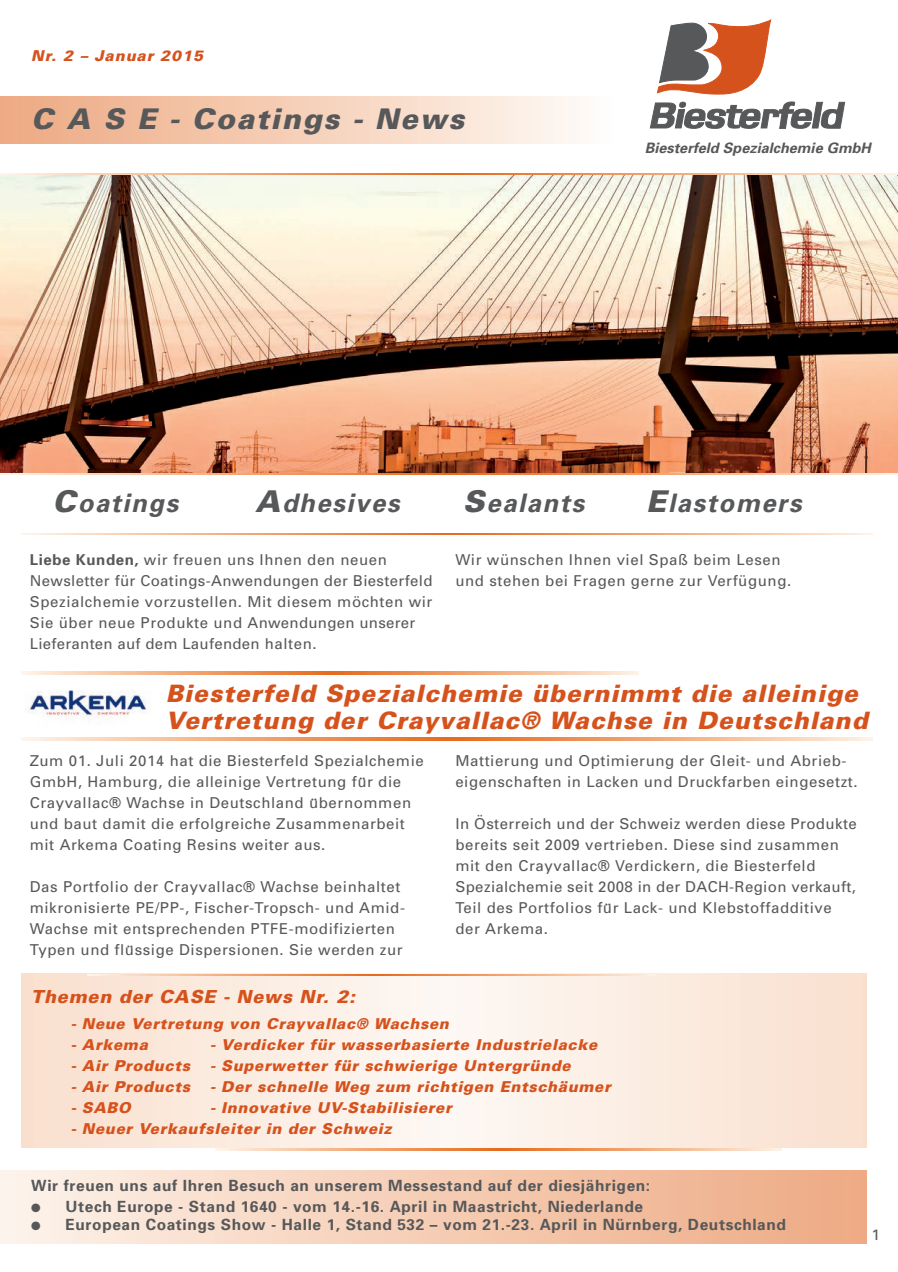
<style>
.page{position:relative;width:898px;height:1272px;background:#fff}
.page>*{position:absolute;margin:0;border:0;box-sizing:border-box;transform-origin:0 0}
.t1{font:italic 900 28.5px "Univers";letter-spacing:.065em;color:#57585a}
.t2{font:italic 700 25.5px "Univers";letter-spacing:.065em;color:#57585a}
.t3{font:italic 900 24px/27px "Univers";letter-spacing:.045em;color:#d6521c}
.t4{font:italic 900 18px "Univers";letter-spacing:.045em;color:#d6521c}
.t5{font:700 15.45px "Univers";letter-spacing:.04em;color:#57585a}
.t6{font:15px/21px "Univers";letter-spacing:.04em;color:#57585a}
.t7{font:italic 900 15px "Univers";letter-spacing:.045em;color:#d6521c}
.t8{font:italic 900 15px "Univers";letter-spacing:.065em;color:#d6521c}
.t9{font:italic 700 14.4px "Univers";letter-spacing:.005em;color:#57585a}
.s1{font-weight:900;font-size:30px}
.s2{font-weight:700}
.s3{font-family:"Baskerville";font-weight:700;font-style:italic}
</style>
<div class="page">
<svg style="left:657px;top:20px;width:113px;height:74px"></svg>
<svg style="left:650px;top:102px;width:194px;height:27px"></svg>
<svg style="left:21px;top:973px;width:845px;height:174px"></svg>
<svg style="left:87px;top:974px;width:567px;height:1px"></svg>
<svg style="left:215px;top:1148px;width:566px;height:2px"></svg>
<img style="left:0;top:175px;width:897px;height:297px">
<svg style="left:0;top:173px;width:897px;height:2px"></svg>
<svg style="left:0;top:473px;width:897px;height:2px"></svg>
<svg style="left:21px;top:533px;width:851px;height:1px"></svg>
<svg style="left:21px;top:671px;width:617px;height:3px"></svg>
<svg style="left:21px;top:738px;width:851px;height:3px"></svg>
<img style="left:25px;top:690px;width:126px;height:29px">
<div style="left:0;top:96px;width:613px;height:48px;background:linear-gradient(to right,#eda880,#fffbf7)"></div>
<div style="left:0;top:1170px;width:865px;height:72px;background:linear-gradient(to right,#fdf2ea,#eda982)"></div>
<p class="t8" style="left:31px;top:50px;width:173px">Nr. 2 – Januar 2015</p>
<h1 class="t1" style="left:31px;top:108px;width:434px">C A S E - Coatings - News</h1>
<p class="t9" style="left:644px;top:143px;width:228px">Biesterfeld Spezialchemie GmbH</p>
<h2 class="t2" style="left:53px;top:493px;width:127px"><span class="s1">C</span>oatings</h2>
<h2 class="t2" style="left:255px;top:493px;width:146px"><span class="s1">A</span>dhesives</h2>
<h2 class="t2" style="left:463px;top:493px;width:123px"><span class="s1">S</span>ealants</h2>
<h2 class="t2" style="left:646px;top:493px;width:157px"><span class="s1">E</span>lastomers</h2>
<p class="t6" style="left:30px;top:550px;width:404px"><span class="s2">Liebe Kunden,</span> wir freuen uns Ihnen den neuen Newsletter für Coatings-Anwendungen der Biesterfeld Spezialchemie vorzustellen. Mit diesem möchten wir Sie über neue Produkte und Anwendungen unserer Lieferanten auf dem Laufenden halten.</p>
<p class="t6" style="left:455px;top:550px;width:337px">Wir wünschen Ihnen viel Spaß beim Lesen und stehen bei Fragen gerne zur Verfügung.</p>
<h3 class="t3" style="left:166px;top:682px;width:703px">Biesterfeld Spezialchemie übernimmt die alleinige<br>Vertretung der Crayvallac® Wachse in Deutschland</h3>
<p class="t6" style="left:30px;top:751px;width:395px">Zum 01. Juli 2014 hat die Biesterfeld Spezialchemie GmbH, Hamburg, die alleinige Vertretung fu<span class="s3">̈</span>r die Crayvallac® Wachse in Deutschland u<span class="s3">̈</span>bernommen und baut damit die erfolgreiche Zusammenarbeit mit Arkema Coating Resins weiter aus.</p>
<p class="t6" style="left:30px;top:877px;width:376px">Das Portfolio der Crayvallac® Wachse beinhaltet mikronisierte PE/PP-, Fischer-Tropsch- und Amid-Wachse mit entsprechenden PTFE-modifizierten Typen und flu<span class="s3">̈</span>ssige Dispersionen. Sie werden zur</p>
<p class="t6" style="left:455px;top:751px;width:403px">Mattierung und Optimierung der Gleit- und Abrieb&shy;eigenschaften in Lacken und Druckfarben eingesetzt.</p>
<p class="t6" style="left:455px;top:814px;width:403px">In Österreich und der Schweiz werden diese Produkte bereits seit 2009 vertrieben. Diese sind zusammen mit den Crayvallac® Verdickern, die Biesterfeld Spezialchemie seit 2008 in der DACH-Region verkauft, Teil des Portfolios fu<span class="s3">̈</span>r Lack- und Klebstoffadditive der Arkema.</p>
<p class="t4" style="left:31px;top:990px;width:325px">Themen der CASE - News Nr. 2:</p>
<p class="t7" style="left:71px;top:1018px;width:379px">- Neue Vertretung von Crayvallac® Wachsen</p>
<p class="t7" style="left:71px;top:1039px;width:79px">- Arkema</p>
<p class="t7" style="left:210px;top:1039px;width:388px">- Verdicker für wasserbasierte Industrielacke</p>
<p class="t7" style="left:71px;top:1060px;width:121px">- Air Products</p>
<p class="t7" style="left:210px;top:1060px;width:362px">- Superwetter für schwierige Untergründe</p>
<p class="t7" style="left:71px;top:1081px;width:121px">- Air Products</p>
<p class="t7" style="left:210px;top:1081px;width:402px">- Der schnelle Weg zum richtigen Entschäumer</p>
<p class="t7" style="left:71px;top:1102px;width:61px">- SABO</p>
<p class="t7" style="left:210px;top:1102px;width:243px">- Innovative UV-Stabilisierer</p>
<p class="t7" style="left:71px;top:1123px;width:322px">- Neuer Verkaufsleiter in der Schweiz</p>
<p class="t5" style="left:31px;top:1179px;width:620px">Wir freuen uns auf Ihren Besuch an unserem Messestand auf der diesjährigen:</p>
<p class="t5" style="left:31px;top:1200px;width:613px">● Utech Europe - Stand 1640 - vom 14.-16. April in Maastricht, Niederlande</p>
<p class="t5" style="left:31px;top:1218px;width:756px">● European Coatings Show - Halle 1, Stand 532 – vom 21.-23. April in Nürnberg, Deutschland</p>
<p class="t6" style="left:871px;top:1225px;width:10px">1</p>
</div>
